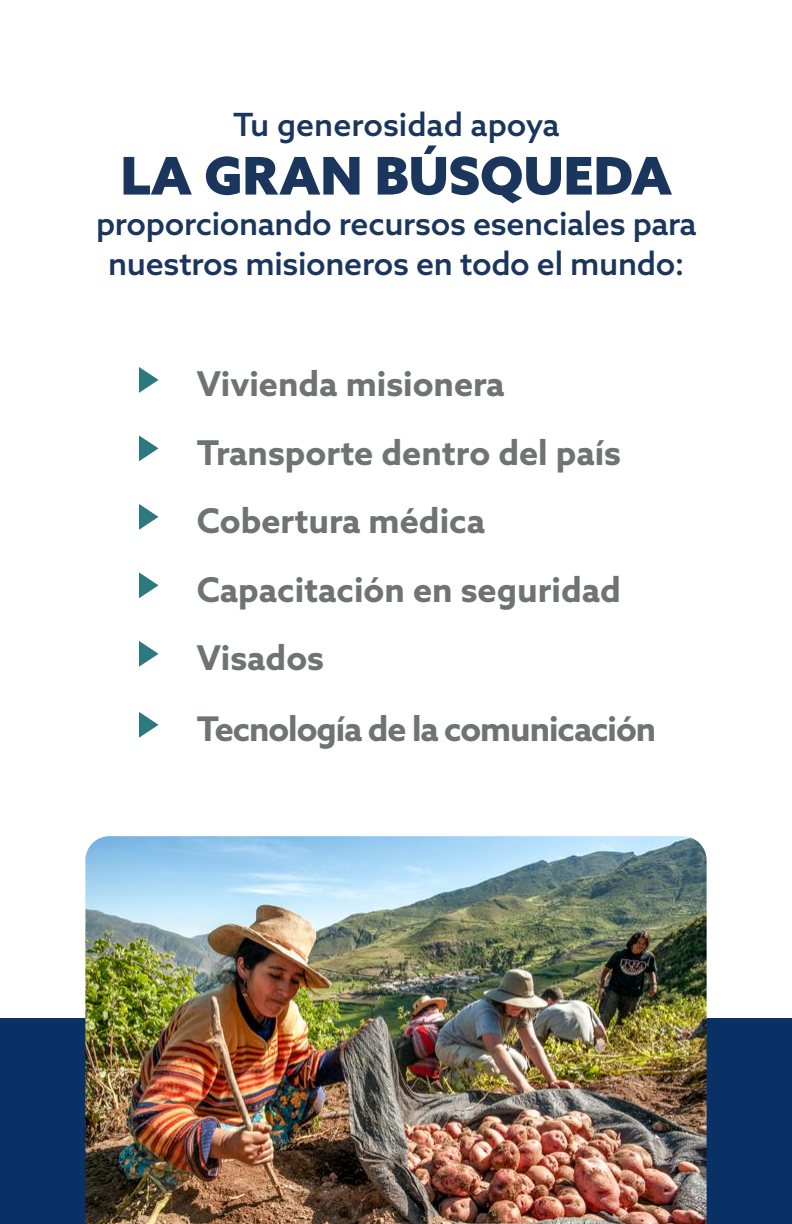
<style>
.page{position:relative;width:792px;height:1224px;background:#fff}
.page>*{position:absolute;margin:0;border:0;box-sizing:border-box;transform-origin:0 0}
.t1{font:900 52px "Azo Sans";color:#1b365d}
.t2{font:700 34.2px/68.4px "Azo Sans";color:#6f7371}
.t3{font:700 34px "Azo Sans";letter-spacing:-.03em;color:#6f7371}
.t4{font:500 32px/40px "Azo Sans";letter-spacing:-.01em;color:#1b365d;text-align:center}
.s1{font-family:"Roboto Condensed";font-size:51.2px;color:#2c7a80}
</style>
<div class="page">
<div style="left:0;top:1018px;width:792px;height:206px;background:#093166"></div>
<img style="left:85px;top:836px;width:622px;height:388px">
<p class="t4" style="left:233px;top:104px;width:328px">Tu generosidad apoya</p>
<h1 class="t1" style="left:121px;top:141px;width:553px">LA GRAN BÚSQUEDA</h1>
<p class="t4" style="left:96px;top:203px;width:602px">proporcionando recursos esenciales para nuestros misioneros en todo el mundo:</p>
<p class="t2" style="left:136px;top:349px;width:487px"><span class="s1">‣</span> Vivienda misionera<br><span class="s1">‣</span> Transporte dentro del país <span class="s1">‣</span> Cobertura médica<br><span class="s1">‣</span> Capacitación en seguridad <span class="s1">‣</span> Visados</p>
<p class="t3" style="left:136px;top:706px;width:522px"><span class="s1">‣</span> Tecnología de la comunicación</p>
</div>
